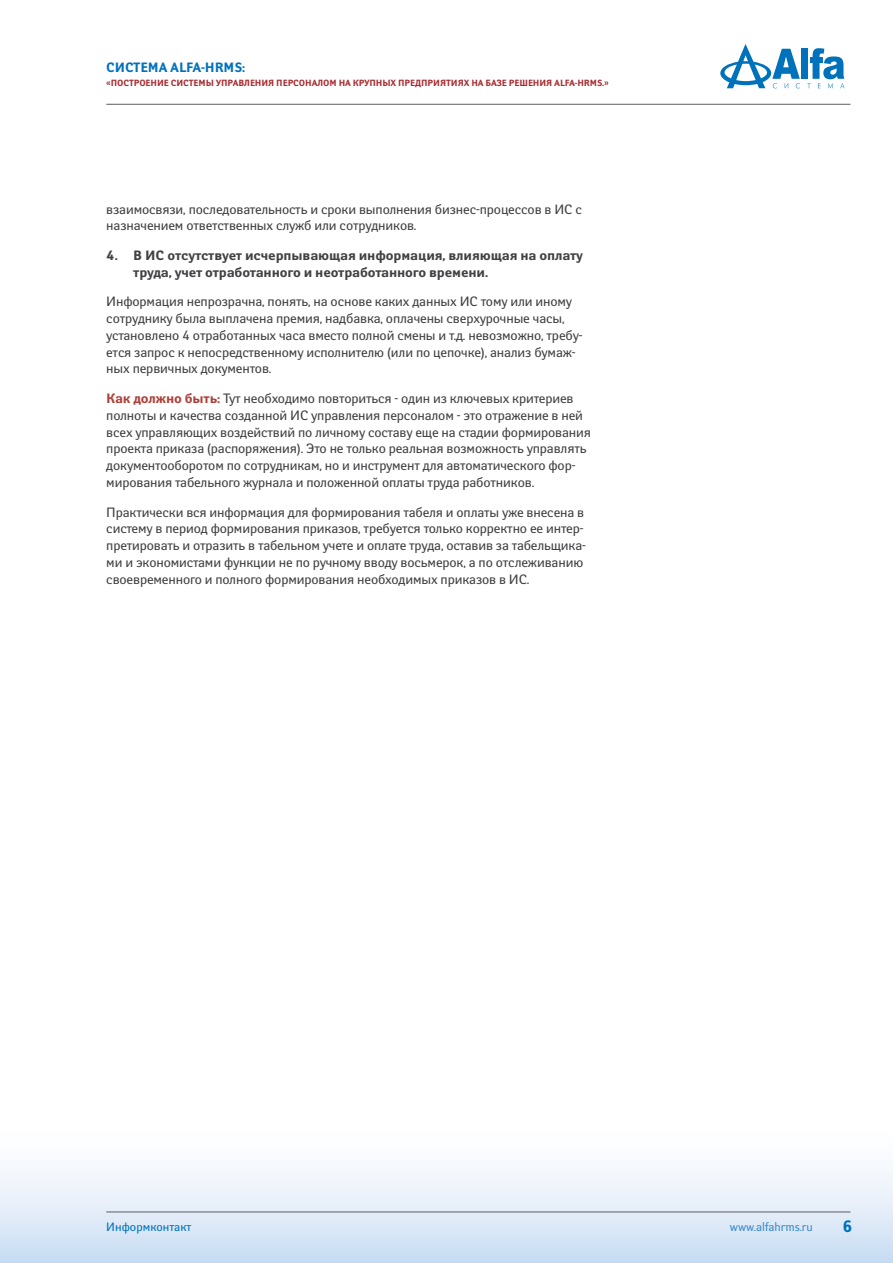
<style>
.page{position:relative;width:893px;height:1263px;background:#fff}
.page>*{position:absolute;margin:0;border:0;box-sizing:border-box;transform-origin:0 0}
.t1{font:700 16.5px "Yanus C";color:#0072bc}
.t2{font:13.5px/16.8px "Yanus C";letter-spacing:-.01em;color:#414042}
.t3{font:700 13.5px/16.8px "Yanus C";letter-spacing:-.01em;color:#414042}
.t4{font:700 13.5px "Yanus C";letter-spacing:-.01em;color:#0072bc}
.t5{font:12px "Yanus C";color:#3a89c9}
.t6{font:12px "Yanus C";color:#0072bc}
.t7{font:700 9px "Yanus C";letter-spacing:-.01em;color:#a72c31}
.s1{font-weight:700;color:#ae423a}
</style>
<div class="page">
<svg style="left:0;top:1171px;width:893px;height:92px"></svg>
<hr style="left:106px;top:104px;width:744px;height:1px;background:#636466">
<div style="left:801px;top:49px;width:7px;height:30px;background:#0072bc"></div>
<svg style="left:807px;top:48px;width:37px;height:40px"></svg>
<svg style="left:720px;top:44px;width:80px;height:44px"></svg>
<hr style="left:106px;top:1211px;width:744px;height:1px;background:#636466">
<p class="t4" style="left:106px;top:60px;width:140px">Система Alfa-HRMS:</p>
<p class="t7" style="left:106px;top:78px;width:504px">«Построение системы уп равления п ерсоналом на круп ных п редп риятиях на базе решения Alfa-HRMS.»</p>
<p class="t2" style="left:106px;top:200px;width:477px">взаимосвязи, последовательность и сроки выполнения бизнес-процессов в ИС с назначением ответственных служб или сотрудников.</p>
<p class="t3" style="left:133px;top:247px;width:451px;text-indent:-27px">4. В ИС отсутствует исчерпывающая информация, влияющая на оплату труда, учет отработанного и неотработанного времени.</p>
<p class="t2" style="left:106px;top:293px;width:478px">Информация непрозрачна, понять, на основе каких данных ИС тому или иному сотруднику была выплачена премия, надбавка, оплачены сверхурочные часы, установлено 4 отработанных часа вместо полной смены и т.д. невозможно, требу&shy;ется запрос к непосредственному исполнителю (или по цепочке), анализ бумаж&shy;ных первичных документов.</p>
<p class="t2" style="left:106px;top:390px;width:486px"><span class="s1">Как должно быть:</span> Тут необходимо повториться - один из ключевых критериев полноты и качества созданной ИС управления персоналом - это отражение в ней всех управляющих воздействий по личному составу еще на стадии формирования проекта приказа (распоряжения). Это не только реальная возможность управлять документооборотом по сотрудникам, но и инструмент для автоматического фор&shy;мирования табельного журнала и положенной оплаты труда работников.</p>
<p class="t2" style="left:106px;top:503px;width:481px">Практически вся информация для формирования табеля и оплаты уже внесена в систему в период формирования приказов, требуется только корректно ее интер&shy;претировать и отразить в табельном учете и оплате труда, оставив за табельщика&shy;ми и экономистами функции не по ручному вводу восьмерок, а по отслеживанию своевременного и полного формирования необходимых приказов в ИС.</p>
<p class="t6" style="left:106px;top:1220px;width:87px">Информконтакт</p>
<p class="t5" style="left:730px;top:1220px;width:84px">www.alfahrms.ru</p>
<p class="t1" style="left:842px;top:1216px;width:12px">6</p>
</div>
